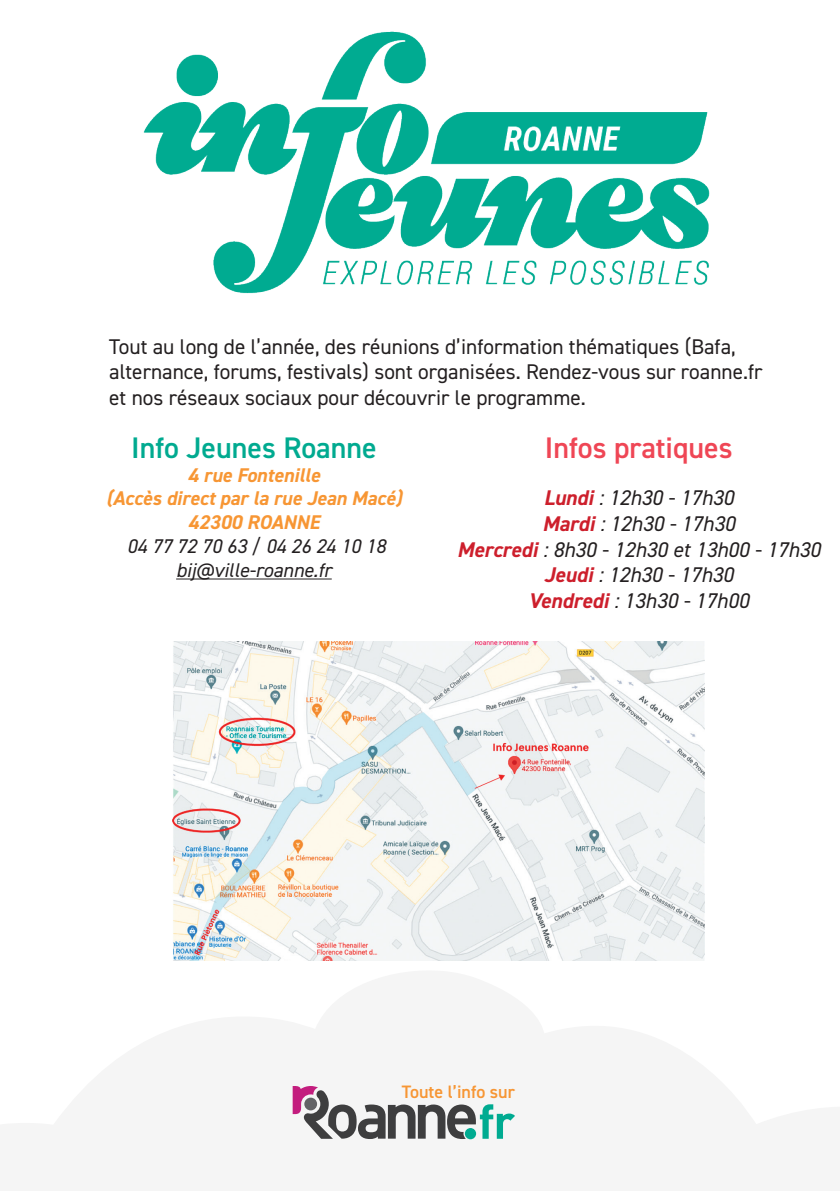
<style>
.page{position:relative;width:840px;height:1191px;background:#fff}
.page>*{position:absolute;margin:0;border:0;box-sizing:border-box;transform-origin:0 0}
.t1{font:600 29.8px "DIN2014";color:#00aa90}
.t2{font:600 29.8px "DIN2014";color:#ef4655}
.t3{font:21.2px/25.6px "DIN2014";color:#231f20}
.t4{font:italic 21.2px/25.6px "DIN2014";color:#231f20;text-align:center}
.t5{font:italic 700 19.8px/23.8px "DIN2014";color:#f79634;text-align:center}
.t6{font:italic 19.8px/23.8px "DIN2014";color:#231f20;text-align:center}
.t7{font:600 18px "DIN2014";color:#f79634}
.s1{font-weight:700;color:#cd1f2c}
</style>
<div class="page">
<svg style="left:292px;top:1086px;width:222px;height:53px"></svg>
<div style="left:464px;top:1128px;width:12px;height:11px;background:#00ab91;border-radius:50%"></div>
<img style="left:143px;top:31px;width:567px;height:263px">
<hr style="left:176px;top:578px;width:155px;height:1px;background:#231f20">
<img style="left:172px;top:641px;width:532px;height:319px">
<p class="t3" style="left:109px;top:333px;width:654px">Tout au long de l’année, des réunions d’information thématiques (Bafa, alternance, forums, festivals) sont organisées. Rendez-vous sur roanne.fr et nos réseaux sociaux pour découvrir le programme.</p>
<h1 class="t1" style="left:131px;top:428px;width:247px">Info Jeunes Roanne</h1>
<p class="t5" style="left:106px;top:462px;width:297px">4 rue Fontenille<br>(Accès direct par la rue Jean Macé)<br>42300 ROANNE</p>
<p class="t6" style="left:127px;top:534px;width:260px">04 77 72 70 63 / 04 26 24 10 18 bij@ville-roanne.fr</p>
<h1 class="t2" style="left:544px;top:428px;width:189px">Infos pratiques</h1>
<p class="t4" style="left:457px;top:485px;width:365px"><span class="s1">Lundi</span> : 12h30 - 17h30<br><span class="s1">Mardi</span> : 12h30 - 17h30<br><span class="s1">Mercredi</span> : 8h30 - 12h30 et 13h00 - 17h30<br><span class="s1">Jeudi</span> : 12h30 - 17h30<br><span class="s1">Vendredi</span> : 13h30 - 17h00</p>
<p class="t7" style="left:401px;top:1079px;width:115px">Toute l’info sur</p>
</div>
